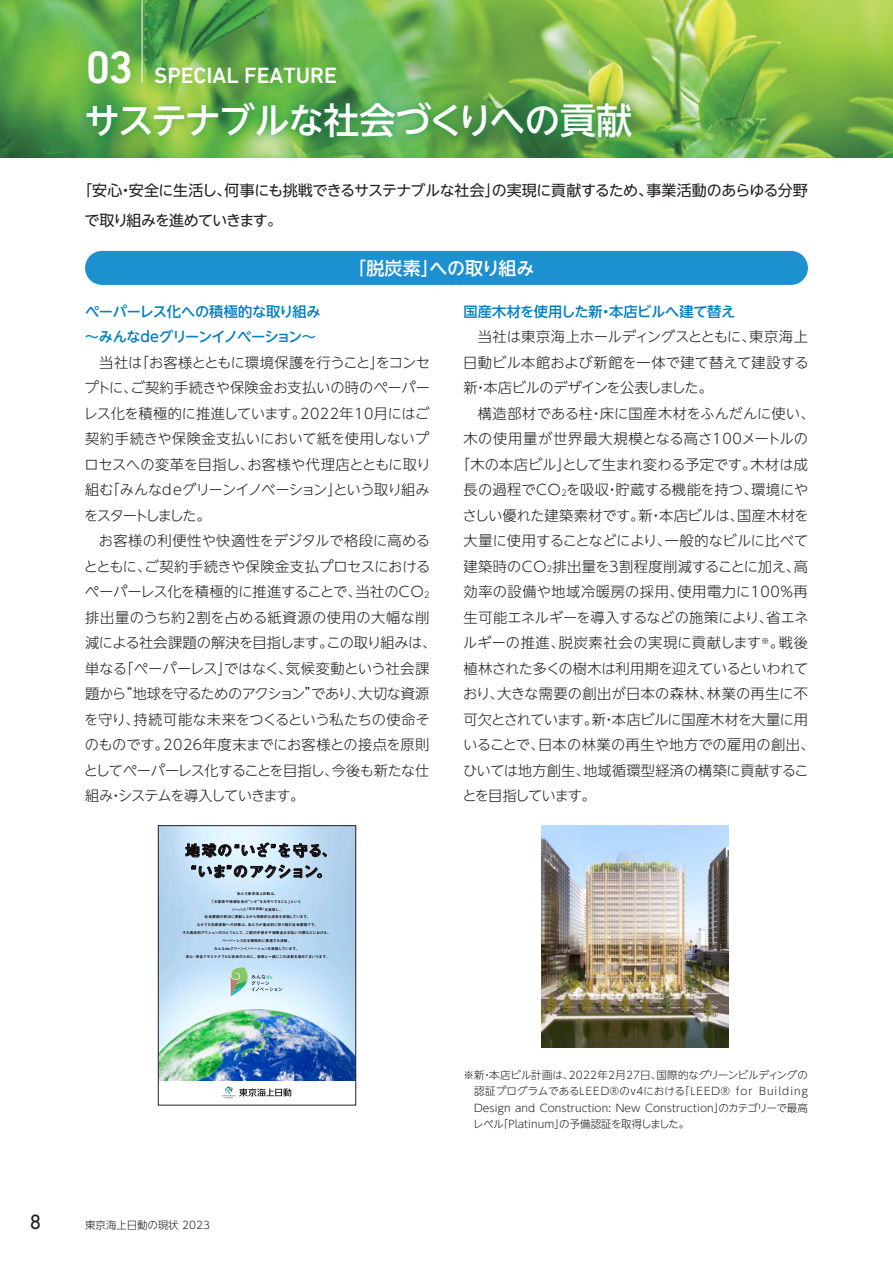
<style>
.page{position:relative;width:893px;height:1263px;background:#fff}
.page>*{position:absolute;margin:0;border:0;box-sizing:border-box;transform-origin:0 0}
.t1{font:500 36px "UD Shin Go NT Pro";letter-spacing:-.04em;color:#fff}
.t2{font:500 22.5px "DIN Next LT Pro";color:#fff}
.t3{font:21px "DIN Next LT Pro";color:#231f20}
.t4{font:500 18px "UD Shin Go NT Pro";letter-spacing:-.01em;color:#fff}
.t5{font:15.45px/21px "Midashi Go Pro MB31";letter-spacing:-.06em;color:#110a0c}
.t6{font:15px/30px "UD Shin Go NT Pro";letter-spacing:-.03em;color:#231f20}
.t7{font:300 14.25px/25.5px "UD Shin Go NT Pro";letter-spacing:-.005em;color:#231f20;text-align:justify}
.t8{font:500 14.25px/25.5px "UD Shin Go NT Pro";letter-spacing:-.025em;color:#007ec5}
.t9{font:300 14.25px "UD Shin Go NT Pro";letter-spacing:.02em;color:#231f20}
.t10{font:300 14.25px "UD Shin Go NT Pro";letter-spacing:.04em;color:#231f20}
.t11{font:300 14.25px "UD Shin Go NT Pro";letter-spacing:-.035em;color:#231f20}
.t12{font:300 14.25px "UD Shin Go NT Pro";letter-spacing:.035em;color:#231f20}
.t13{font:300 14.25px "UD Shin Go NT Pro";letter-spacing:-.04em;color:#231f20}
.t14{font:300 14.25px "UD Shin Go NT Pro";letter-spacing:.015em;color:#231f20}
.t15{font:300 14.25px "UD Shin Go NT Pro";letter-spacing:-.08em;color:#231f20}
.t16{font:300 10.5px/16.5px "UD Shin Go NT Pro";color:#231f20;text-align:justify}
.t17{font:3.6px "Midashi Go Pro MB31";letter-spacing:-.005em;color:#110a0c}
.t18{font:3.6px "Midashi Go Pro MB31";letter-spacing:.02em;color:#110a0c}
.t19{font:3.6px "Midashi Go Pro MB31";letter-spacing:-.035em;color:#110a0c}
.s1{font-size:46.2px}
.s2{font-size:8.25px}
.s3{font-size:13.05px}
.s4{font-size:3.3px}
</style>
<div class="page">
<img style="left:0;top:0;width:893px;height:157px">
<div style="left:78px;top:93px;width:562px;height:53px;background:#008b43;opacity:.75"></div>
<hr style="left:142px;top:0;width:1px;height:83px;background:#fff">
<div style="left:85px;top:251px;width:723px;height:34px;background:#1d90d0;border-radius:17px"></div>
<img style="left:160px;top:827px;width:194px;height:254px">
<svg style="left:231px;top:966px;width:51px;height:30px;background:#bbd9d5"></svg>
<svg style="left:186px;top:843px;width:141px;height:15px;background:#919ea8"></svg>
<svg style="left:191px;top:865px;width:131px;height:13px;background:#94a4b2"></svg>
<svg style="left:222px;top:1086px;width:69px;height:12px"></svg>
<div style="left:158px;top:825px;width:198px;height:280px;border:1px solid #231f20"></div>
<img style="left:542px;top:825px;width:186px;height:223px">
<h2 class="t2" style="left:85px;top:62px;width:253px"><span class="s1">03</span> SPECIAL FEATURE</h2>
<h1 class="t1" style="left:84px;top:91px;width:549px">サステナブルな社会づくりへの貢献</h1>
<p class="t6" style="left:85px;top:175px;width:725px;text-indent:-8px">「安心・安全に生活し、何事にも挑戦できるサステナブルな社会」の実現に貢献するため、事業活動のあらゆる分野で取り組みを進めていきます。</p>
<p class="t4" style="left:348px;top:253px;width:188px">「脱炭素」への取り組み</p>
<p class="t8" style="left:85px;top:298px;width:237px">ペーパーレス化への積極的な取り組み～みんなdeグリーンイノベーション～</p>
<p class="t7" style="left:83px;top:349px;width:349px;text-indent:16px">当社は「お客様とともに環境保護を行うこと」をコンセプトに、ご契約手続きや保険金お支払いの時のペーパーレス化を積極的に推進しています。2022年10月にはご契約手続きや保険金支払いにおいて紙を使用しないプロセスへの変革を目指し、お客様や代理店とともに取り組む「みんなdeグリーンイノベーション」という取り組みをスタートしました。</p>
<p class="t7" style="left:84px;top:528px;width:354px;text-align:left;text-indent:15px">お客様の利便性や快適性をデジタルで格段に高めるとともに、ご契約手続きや保険金支払プロセスにおけるペーパーレス化を積極的に推進することで、当社のCO<span class="s2">2</span>排出量のうち約2割を占める紙資源の使用の大幅な削減による社会課題の解決を目指します。この取り組みは、単なる「ペーパーレス」ではなく、気候変動という社会課題から“地球を守るためのアクション”であり、大切な資源を守り、持続可能な未来をつくるという私たちの使命そのものです。2026年度末までにお客様との接点を原則としてペーパーレス化することを目指し、今後も新たな仕組み・システムを導入していきます。</p>
<p class="t5" style="left:183px;top:838px;width:153px">地球の<span class="s3">“</span>いざ<span class="s3">”</span>を守る<span class="s3">、“</span> いま<span class="s3">”</span>のアクション<span class="s3">。</span></p>
<p class="t18" style="left:237px;top:890px;width:42px">私たち東京海上日動は、</p>
<p class="t17" style="left:210px;top:898px;width:93px">「お客様や地域社会の“いざ”をお守りすること」という</p>
<p class="t17" style="left:232px;top:906px;width:53px">パーパス<span class="s4">（存在意義）</span>を実現し、</p>
<p class="t17" style="left:205px;top:914px;width:107px">社会課題の解決に貢献しながら持続的な成長を目指しています。</p>
<p class="t18" style="left:197px;top:922px;width:123px">なかでも気候変動への対策は、私たちが重点的に取り組む社会課題です。</p>
<p class="t17" style="left:183px;top:930px;width:150px">その具体的アクションのひとつとして、ご契約手続きや保険金お支払いの際などにおける、</p>
<p class="t17" style="left:222px;top:938px;width:71px">ペーパーレス化を積極的に推進する活動、</p>
<p class="t19" style="left:214px;top:946px;width:87px">みんな deグリーンイノベーションを実施しています。</p>
<p class="t17" style="left:186px;top:953px;width:145px">安心・安全でサステナブルな未来のために、皆様と一緒にこの活動を進めてまいります。</p>
<p class="t8" style="left:463px;top:298px;width:273px">国産木材を使用した新・本店ビルへ建て替え</p>
<p class="t7" style="left:463px;top:324px;width:347px;text-indent:15px">当社は東京海上ホールディングスとともに、東京海上日動ビル本館および新館を一体で建て替えて建設する新・本店ビルのデザインを公表しました。</p>
<p class="t7" style="left:478px;top:400px;width:339px">構造部材である柱・床に国産木材をふんだんに使い、</p>
<p class="t10" style="left:463px;top:427px;width:346px">木の使用量が世界最大規模となる高さ100メートルの</p>
<p class="t7" style="left:456px;top:451px;width:354px">「木の本店ビル」として生まれ変わる予定です。木材は成</p>
<p class="t9" style="left:463px;top:478px;width:346px">長の過程でCO<span class="s2">2</span>を吸収・貯蔵する機能を持つ、環境にや</p>
<p class="t7" style="left:463px;top:502px;width:348px">さしい優れた建築素材です。新・本店ビルは、国産木材を</p>
<p class="t7" style="left:463px;top:528px;width:346px">大量に使用することなどにより、一般的なビルに比べて</p>
<p class="t7" style="left:463px;top:553px;width:346px">建築時のCO<span class="s2">2</span>排出量を3割程度削減することに加え、高</p>
<p class="t10" style="left:463px;top:580px;width:346px">効率の設備や地域冷暖房の採用、使用電力に100%再</p>
<p class="t7" style="left:463px;top:604px;width:347px">生可能エネルギーを導入するなどの施策により、省エネ</p>
<p class="t12" style="left:463px;top:631px;width:347px">ルギーの推進、脱炭素社会の実現に貢献します<sup>※</sup>。戦後</p>
<p class="t13" style="left:463px;top:657px;width:346px">植林された多くの樹木は利用期を迎えているといわれて</p>
<p class="t14" style="left:463px;top:682px;width:346px">おり、大きな需要の創出が日本の森林、林業の再生に不</p>
<p class="t11" style="left:463px;top:708px;width:346px">可欠とされています。新・本店ビルに国産木材を大量に用</p>
<p class="t9" style="left:463px;top:733px;width:353px">いることで、日本の林業の再生や地方での雇用の創出、</p>
<p class="t7" style="left:463px;top:757px;width:347px">ひいては地方創生、地域循環型経済の構築に貢献するこ</p>
<p class="t15" style="left:462px;top:784px;width:135px">とを目指しています。</p>
<h3 class="t3" style="left:30px;top:1209px;width:13px">8</h3>
<p class="t16" style="left:85px;top:1216px;width:126px">東京海上日動の現状 2023</p>
<p class="t16" style="left:473px;top:1066px;width:337px;text-indent:-9px">※新・本店ビル計画は、2022年2月27日、国際的なグリーンビルディングの認証プログラムであるLEED®のv4における「LEED® for Building Design and Construction: New Construction」のカテゴリーで最高レベル「Platinum」の予備認証を取得しました。</p>
</div>
